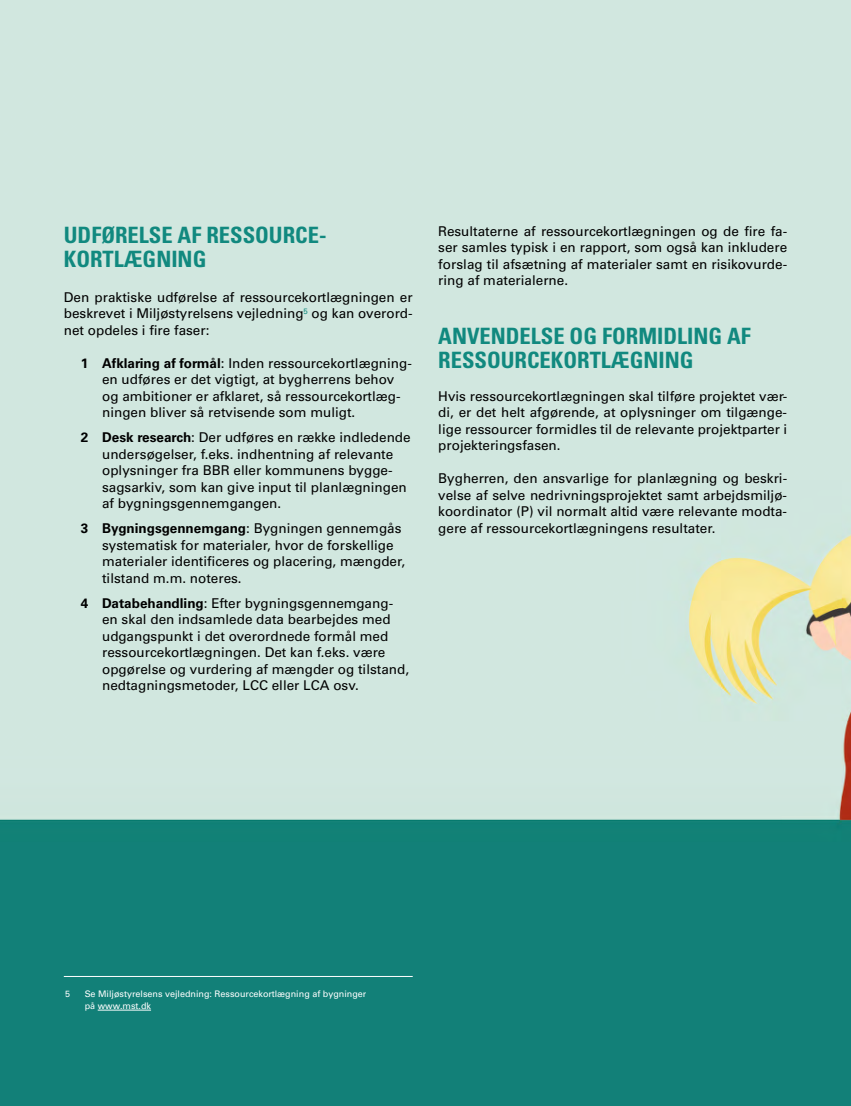
<style>
.page{position:relative;width:851px;height:1106px;background:#fff}
.page>*{position:absolute;margin:0;border:0;box-sizing:border-box;transform-origin:0 0}
.t1{font:700 condensed 22.5px/24px "Univers";color:#11897f}
.t2{font:13.5px/16.5px "Univers";color:#000;text-align:justify}
.t3{font:9px/12px "Univers";color:#fff}
.s1{font-weight:700}
</style>
<div class="page">
<img style="left:0;top:0;width:850px;height:1106px">
<hr style="left:98px;top:1009px;width:53px;height:1px;background:#fff">
<hr style="left:64px;top:976px;width:348px;height:1px;background:#fff">
<h1 class="t1" style="left:64px;top:222px;width:264px">UDFØRELSE AF RESSOURCE-<br>KORTLÆGNING</h1>
<p class="t2" style="left:64px;top:289px;width:350px">Den praktiske udførelse af ressourcekortlægningen er beskrevet i Miljøstyrelsens vejledning<sup>5</sup> og kan overord&shy;net opdeles i fire faser:</p>
<p class="t2" style="left:102px;top:355px;width:311px;text-align:left;text-indent:-21px"><span class="s1">1 Afklaring af formål</span>: Inden ressourcekortlægning&shy;en udføres er det vigtigt, at bygherrens behov og ambitioner er afklaret, så ressourcekortlæg&shy;ningen bliver så retvisende som muligt.</p>
<p class="t2" style="left:102px;top:429px;width:310px;text-align:left;text-indent:-21px"><span class="s1">2 Desk research</span>: Der udføres en række indledende undersøgelser, f.eks. indhentning af relevante oplysninger fra BBR eller kommunens bygge&shy;sagsarkiv, som kan give input til planlægningen af bygningsgennemgangen.</p>
<p class="t2" style="left:102px;top:520px;width:305px;text-align:left;text-indent:-21px"><span class="s1">3 Bygningsgennemgang</span>: Bygningen gennemgås systematisk for materialer, hvor de forskellige materialer identificeres og placering, mængder, tilstand m.m. noteres.</p>
<p class="t2" style="left:102px;top:595px;width:308px;text-align:left;text-indent:-21px"><span class="s1">4 Databehandling</span>: Efter bygningsgennemgang&shy;en skal den indsamlede data bearbejdes med udgangspunkt i det overordnede formål med ressourcekortlægningen. Det kan f.eks. være opgørelse og vurdering af mængder og tilstand, nedtagningsmetoder, LCC eller LCA osv.</p>
<p class="t2" style="left:438px;top:222px;width:350px">Resultaterne af ressourcekortlægningen og de fire fa&shy;ser samles typisk i en rapport, som også kan inkludere forslag til afsætning af materialer samt en risikovurde&shy;ring af materialerne.</p>
<h1 class="t1" style="left:438px;top:323px;width:314px">ANVENDELSE OG FORMIDLING AF<br>RESSOURCEKORTLÆGNING</h1>
<p class="t2" style="left:438px;top:388px;width:350px">Hvis ressourcekortlægningen skal tilføre projektet vær&shy;di, er det helt afgørende, at oplysninger om tilgænge&shy;lige ressourcer formidles til de relevante projektparter i projekteringsfasen.</p>
<p class="t2" style="left:438px;top:470px;width:350px">Bygherren, den ansvarlige for planlægning og beskri&shy;velse af selve nedrivningsprojektet samt arbejdsmiljø&shy;koordinator (P) vil normalt altid være relevante modta&shy;gere af ressourcekortlægningens resultater.</p>
<p class="t3" style="left:65px;top:988px;width:7px">5</p>
<p class="t3" style="left:85px;top:988px;width:283px">Se Miljøstyrelsens vejledning: Ressourcekortlægning af bygninger på www.mst.dk</p>
</div>
